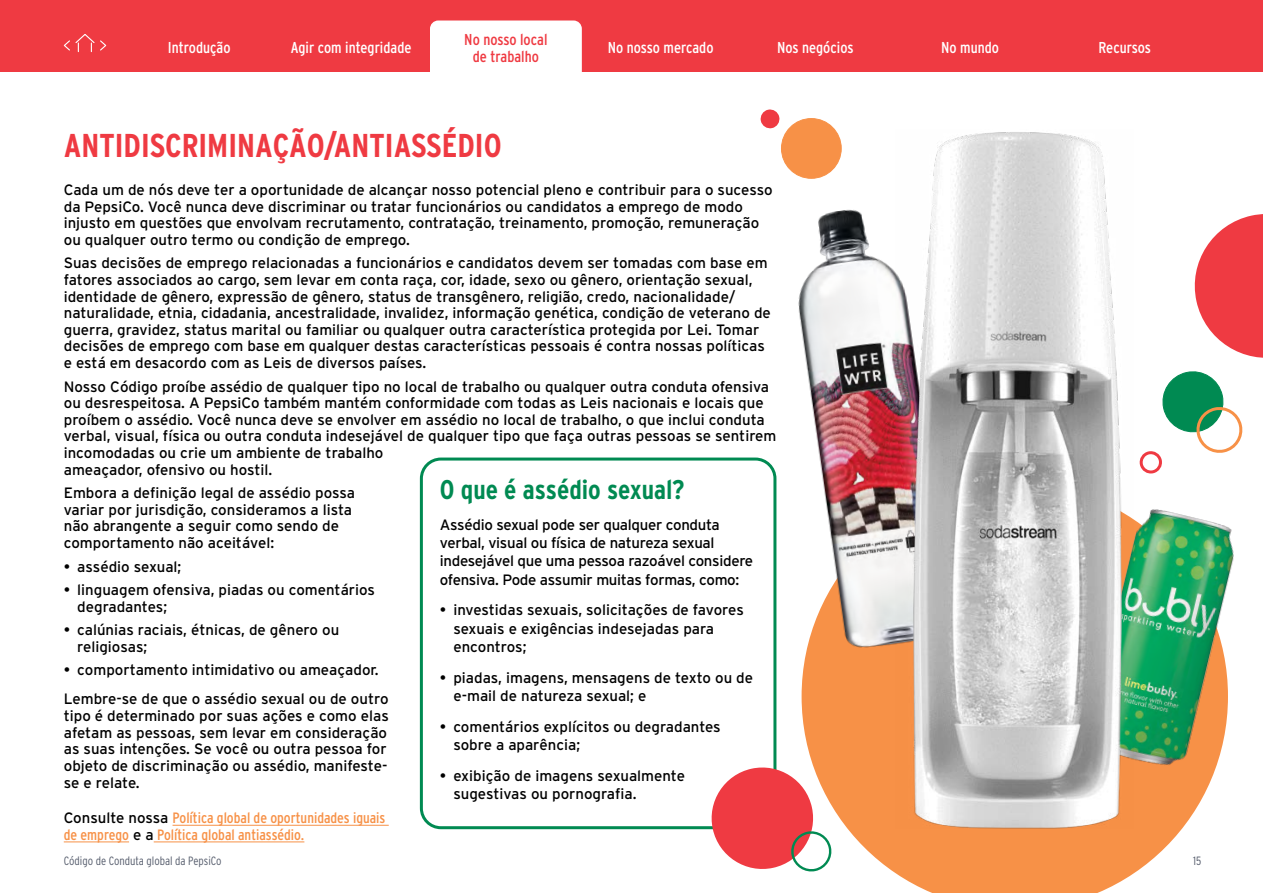
<style>
.page{position:relative;width:1263px;height:893px;background:#fff}
.page>*{position:absolute;margin:0;border:0;box-sizing:border-box;transform-origin:0 0}
.X_TOC_Topic{font:700 33px "Interstate Condensed";color:#ef3a42}
.Question_Title{font:700 27px "Interstate Condensed";color:#008a52}
.t1{font:15.75px "Interstate Condensed";color:#fff}
.t2{font:15.75px/16.5px "Interstate Condensed";color:#ef3a42;text-align:center}
.Body{font:15px/16.6px "Interstate";color:#000}
.Body-2{font:15px/18.1px "Interstate";letter-spacing:-.02em;color:#000}
.Body-3{font:15px/16.6px "Interstate Condensed";color:#f79147}
.t3{font:300 12px "Interstate Condensed";color:#545b6b}
.s1{font-family:"Interstate";color:#000}
</style>
<div class="page">
<svg style="left:801px;top:655px;width:413px;height:238px"></svg>
<hr style="left:173px;top:825px;width:216px;height:1px;background:#f79147">
<hr style="left:64px;top:842px;width:65px;height:1px;background:#f79147">
<hr style="left:154px;top:842px;width:150px;height:1px;background:#f79147">
<div style="left:420px;top:458px;width:356px;height:371px;border:3px solid #008a52;border-radius:20px"></div>
<svg style="left:1194px;top:214px;width:69px;height:144px"></svg>
<svg style="left:1139px;top:371px;width:104px;height:103px"></svg>
<div style="left:781px;top:119px;width:60px;height:59px;background:#f79147;border-radius:50%"></div>
<div style="left:781px;top:118px;width:60px;height:61px;border:1px solid #f79147;border-radius:50%"></div>
<svg style="left:760px;top:109px;width:20px;height:20px"></svg>
<img style="left:798px;top:209px;width:98px;height:446px">
<img style="left:1134px;top:509px;width:100px;height:264px">
<img style="left:896px;top:132px;width:238px;height:697px">
<svg style="left:705px;top:764px;width:130px;height:111px"></svg>
<div style="left:0;top:0;width:1263px;height:72px;background:#ef3a42"></div>
<svg style="left:63px;top:34px;width:44px;height:19px"></svg>
<div style="left:430px;top:20px;width:152px;height:52px;background:#fff"></div>
<p class="t2" style="left:464px;top:32px;width:85px">No nosso local de trabalho</p>
<p class="t1" style="left:168px;top:39px;width:64px">Introdução</p>
<p class="t1" style="left:291px;top:39px;width:122px">Agir com integridade</p>
<p class="t1" style="left:608px;top:39px;width:107px">No nosso mercado</p>
<p class="t1" style="left:777px;top:39px;width:78px">Nos negócios</p>
<p class="t1" style="left:941px;top:39px;width:59px">No mundo</p>
<p class="t1" style="left:1098px;top:39px;width:54px">Recursos</p>
<p class="X_TOC_Topic" style="left:64px;top:127px;width:439px">ANTIDISCRIMINAÇÃO/ANTIASSÉDIO</p>
<p class="Body" style="left:64px;top:181px;width:710px">Cada um de nós deve ter a oportunidade de alcançar nosso potencial pleno e contribuir para o sucesso da PepsiCo. Você nunca deve discriminar ou tratar funcionários ou candidatos a emprego de modo injusto em questões que envolvam recrutamento, contratação, treinamento, promoção, remuneração ou qualquer outro termo ou condição de emprego.</p>
<p class="Body" style="left:64px;top:254px;width:709px">Suas decisões de emprego relacionadas a funcionários e candidatos devem ser tomadas com base em fatores associados ao cargo, sem levar em conta raça, cor, idade, sexo ou gênero, orientação sexual, identidade de gênero, expressão de gênero, status de transgênero, religião, credo, nacionalidade/ naturalidade, etnia, cidadania, ancestralidade, invalidez, informação genética, condição de veterano de guerra, gravidez, status marital ou familiar ou qualquer outra característica protegida por Lei. Tomar decisões de emprego com base em qualquer destas características pessoais é contra nossas políticas e está em desacordo com as Leis de diversos países.</p>
<p class="Body" style="left:64px;top:378px;width:714px">Nosso Código proíbe assédio de qualquer tipo no local de trabalho ou qualquer outra conduta ofensiva ou desrespeitosa. A PepsiCo também mantém conformidade com todas as Leis nacionais e locais que proíbem o assédio. Você nunca deve se envolver em assédio no local de trabalho, o que inclui conduta verbal, visual, física ou outra conduta indesejável de qualquer tipo que faça outras pessoas se sentirem incomodadas ou crie um ambiente de trabalho<br>ameaçador, ofensivo ou hostil.</p>
<p class="Body" style="left:64px;top:484px;width:293px">Embora a definição legal de assédio possa variar por jurisdição, consideramos a lista não abrangente a seguir como sendo de comportamento não aceitável:</p>
<p class="Body" style="left:64px;top:558px;width:119px">• assédio sexual;</p>
<p class="Body" style="left:77px;top:581px;width:299px;text-indent:-14px">• linguagem ofensiva, piadas ou comentários degradantes;</p>
<p class="Body" style="left:77px;top:621px;width:263px;text-indent:-14px">• calúnias raciais, étnicas, de gênero ou religiosas;</p>
<p class="Body" style="left:64px;top:661px;width:315px">• comportamento intimidativo ou ameaçador.</p>
<p class="Body" style="left:64px;top:691px;width:327px">Lembre-se de que o assédio sexual ou de outro tipo é determinado por suas ações e como elas afetam as pessoas, sem levar em consideração as suas intenções. Se você ou outra pessoa for objeto de discriminação ou assédio, manifeste&shy;se e relate.</p>
<p class="Body-3" style="left:64px;top:809px;width:323px"><span class="s1">Consulte nossa</span> Política global de oportunidades iguais de emprego <span class="s1">e a</span> Política global antiassédio.</p>
<p class="Question_Title" style="left:440px;top:475px;width:246px">O que é assédio sexual?</p>
<p class="Body-2" style="left:440px;top:516px;width:315px">Assédio sexual pode ser qualquer conduta verbal, visual ou física de natureza sexual indesejável que uma pessoa razoável considere ofensiva. Pode assumir muitas formas, como:</p>
<p class="Body" style="left:453px;top:601px;width:292px;line-height:18.1px;text-indent:-14px">• investidas sexuais, solicitações de favores sexuais e exigências indesejadas para encontros;</p>
<p class="Body" style="left:453px;top:668px;width:301px;line-height:18.1px;text-indent:-14px">• piadas, imagens, mensagens de texto ou de e-mail de natureza sexual; e</p>
<p class="Body" style="left:453px;top:717px;width:269px;line-height:18.1px;text-indent:-14px">• comentários explícitos ou degradantes sobre a aparência;</p>
<p class="Body" style="left:453px;top:766px;width:233px;line-height:18.1px;text-indent:-14px">• exibição de imagens sexualmente sugestivas ou pornografia.</p>
<p class="t3" style="left:64px;top:854px;width:159px">Código de Conduta global da PepsiCo</p>
<p class="t3" style="left:1193px;top:854px;width:10px">15</p>
</div>
